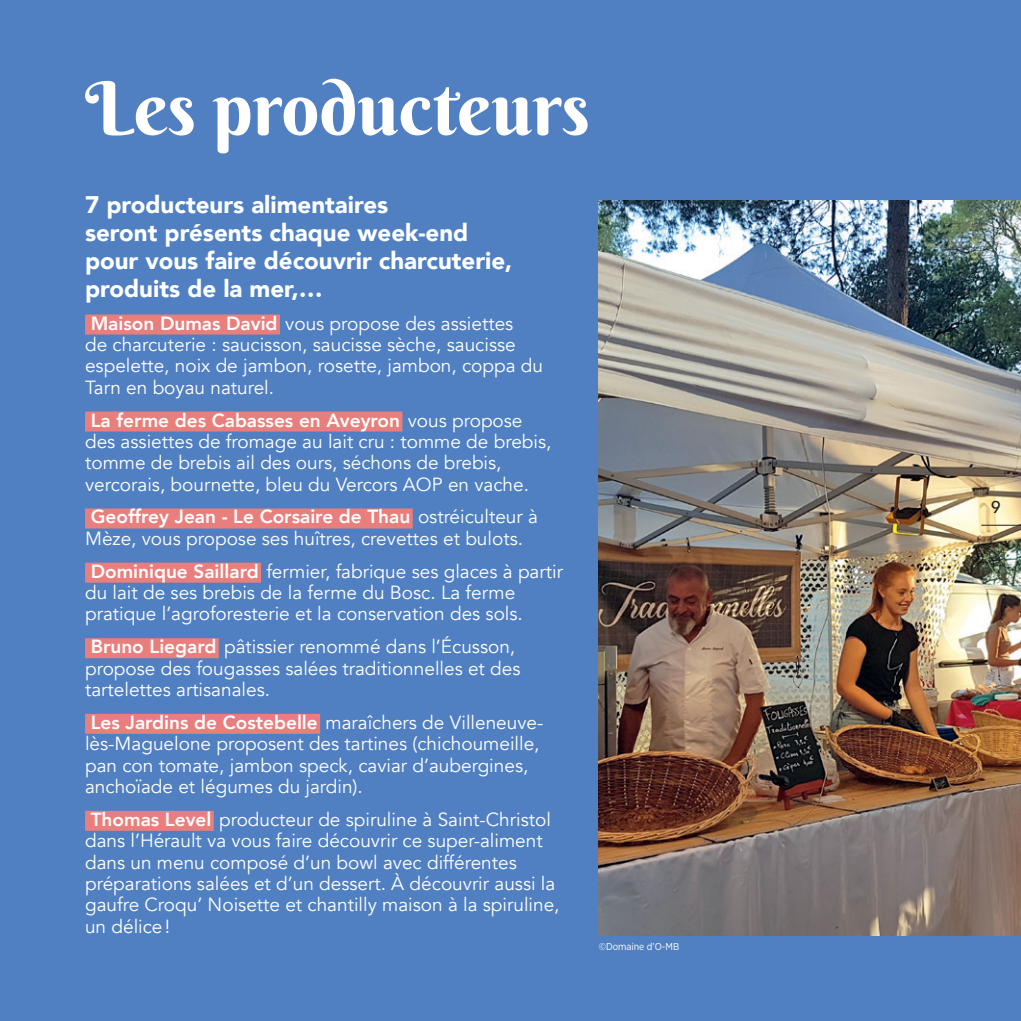
<style>
.page{position:relative;width:1021px;height:1021px;background:#fff}
.page>*{position:absolute;margin:0;border:0;box-sizing:border-box;transform-origin:0 0}
.t1{font:74px "Berkshire Swash";color:#fff}
.t2{font:900 24px/28px "Avenir";color:#fff}
.t3{font:19px/21.4px "Avenir";color:#fff}
.t4{font:500 17px "Avenir";color:#231f20}
.t5{font:10px "Gotham Narrow";color:#fff}
.s1{font-weight:800}
</style>
<div class="page">
<div style="left:0;top:0;width:1020px;height:1020px;background:#5080c1"></div>
<img style="left:598px;top:200px;width:422px;height:736px">
<div style="left:85px;top:314px;width:195px;height:20px;background:#e97f7d"></div>
<div style="left:85px;top:411px;width:317px;height:20px;background:#e97f7d"></div>
<div style="left:85px;top:508px;width:327px;height:20px;background:#e97f7d"></div>
<div style="left:85px;top:562px;width:176px;height:20px;background:#e97f7d"></div>
<div style="left:85px;top:638px;width:134px;height:20px;background:#e97f7d"></div>
<div style="left:85px;top:713px;width:235px;height:20px;background:#e97f7d"></div>
<div style="left:85px;top:810px;width:129px;height:20px;background:#e97f7d"></div>
<hr style="left:981px;top:524px;width:39px;height:1px;background:#231f20">
<h1 class="t1" style="left:85px;top:62px;width:506px">Les producteurs</h1>
<p class="t2" style="left:85px;top:190px;width:429px">7 producteurs alimentaires<br>seront présents chaque week-end pour vous faire découvrir charcuterie, produits de la mer,…</p>
<p class="t3" style="left:85px;top:312px;width:459px"><span class="s1">Maison Dumas David</span> vous propose des assiettes<br>de charcuterie : saucisson, saucisse sèche, saucisse espelette, noix de jambon, rosette, jambon, coppa du Tarn en boyau naturel.</p>
<p class="t3" style="left:85px;top:409px;width:468px"><span class="s1">La ferme des Cabasses en Aveyron</span> vous propose des assiettes de fromage au lait cru : tomme de brebis, tomme de brebis ail des ours, séchons de brebis, vercorais, bournette, bleu du Vercors AOP en vache.</p>
<p class="t3" style="left:85px;top:506px;width:454px"><span class="s1">Geoffrey Jean - Le Corsaire de Thau</span> ostréiculteur à<br>Mèze, vous propose ses huîtres, crevettes et bulots.</p>
<p class="t3" style="left:85px;top:560px;width:479px"><span class="s1">Dominique Saillard</span> fermier, fabrique ses glaces à partir du lait de ses brebis de la ferme du Bosc. La ferme pratique l’agroforesterie et la conservation des sols.</p>
<p class="t3" style="left:85px;top:636px;width:437px"><span class="s1">Bruno Liegard</span> pâtissier renommé dans l’Écusson, propose des fougasses salées traditionnelles et des tartelettes artisanales.</p>
<p class="t3" style="left:85px;top:711px;width:460px"><span class="s1">Les Jardins de Costebelle</span> maraîchers de Villeneuve&shy;lès-Maguelone proposent des tartines (chichoumeille, pan con tomate, jambon speck, caviar d’aubergines, anchoïade et légumes du jardin).</p>
<p class="t3" style="left:85px;top:808px;width:476px"><span class="s1">Thomas Level</span> producteur de spiruline à Saint-Christol dans l’Hérault va vous faire découvrir ce super-aliment dans un menu composé d’un bowl avec différentes préparations salées et d’un dessert. À découvrir aussi la gaufre Croqu’ Noisette et chantilly maison à la spiruline, un délice!</p>
<p class="t5" style="left:598px;top:939px;width:82px">©Domaine d’O-MB</p>
<p class="t4" style="left:991px;top:492px;width:11px">9</p>
</div>
